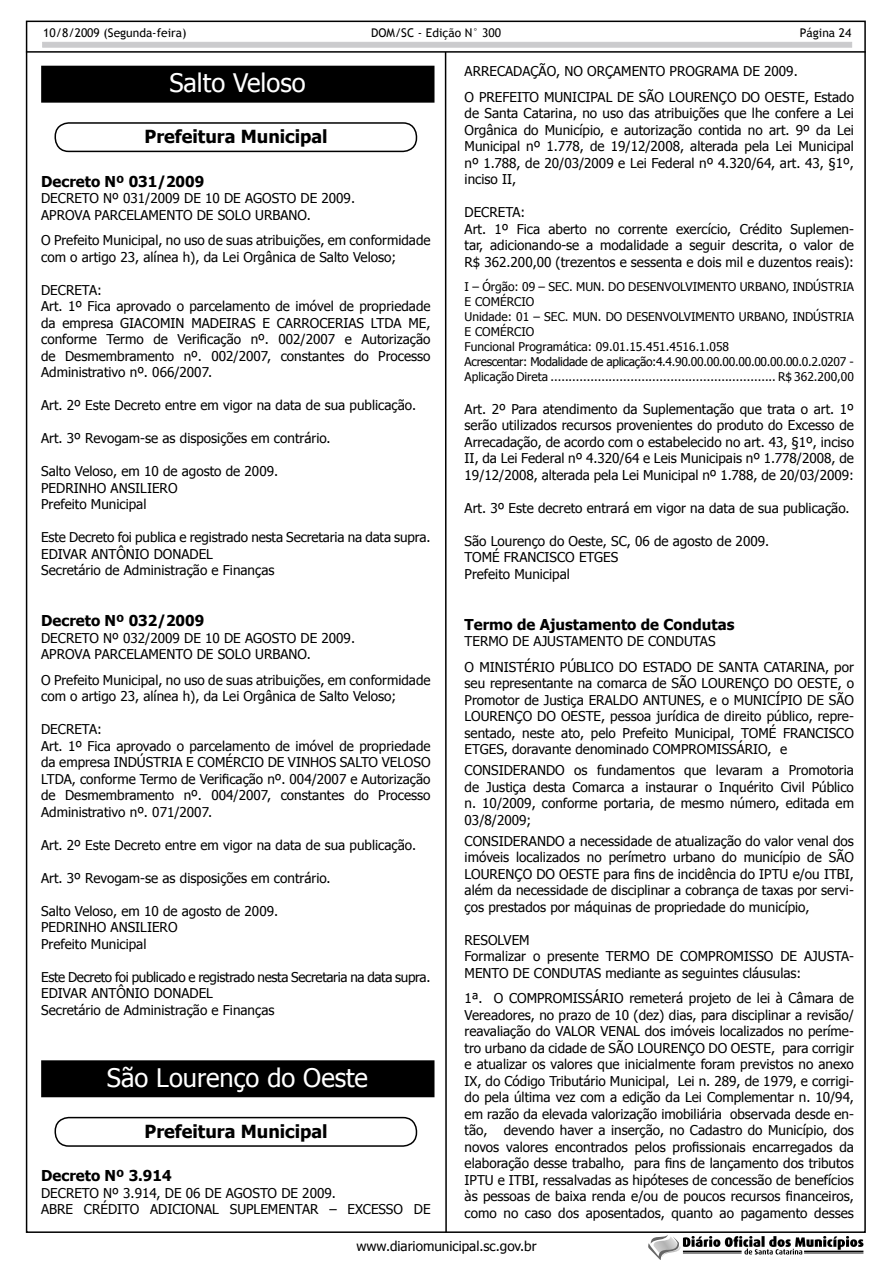
<style>
.page{position:relative;width:893px;height:1263px;background:#fff}
.page>*{position:absolute;margin:0;border:0;box-sizing:border-box;transform-origin:0 0}
.t1{font:25.5px "Tahoma";color:#fff}
.t2{font:700 18px "Tahoma";color:#000}
.t3{font:700 15px "Tahoma";color:#000}
.t4{font:13.5px/16.5px "Tahoma";color:#000}
.t5{font:13.5px/16.5px "Tahoma";letter-spacing:-.025em;color:#000}
.t6{font:12px/15px "Tahoma";color:#000}
.t7{font:12px "Trebuchet MS";color:#000}
</style>
<div class="page">
<hr style="left:26px;top:51px;width:840px;height:2px;background:#000">
<svg style="left:648px;top:1235px;width:215px;height:25px"></svg>
<div style="left:42px;top:42px;width:810px;height:5px;background:#cbcbcd"></div>
<svg style="left:444px;top:51px;width:4px;height:1182px"></svg>
<div style="left:42px;top:66px;width:392px;height:36px;background:#000"></div>
<div style="left:41px;top:66px;width:393px;height:37px;border:2px solid #000"></div>
<div style="left:55px;top:122px;width:362px;height:30px;border:2px solid #000;border-radius:14px"></div>
<div style="left:42px;top:1061px;width:392px;height:35px;background:#000"></div>
<div style="left:41px;top:1060px;width:393px;height:37px;border:2px solid #000"></div>
<div style="left:55px;top:1117px;width:362px;height:30px;border:2px solid #000;border-radius:14px"></div>
<p class="t7" style="left:43px;top:26px;width:145px">10/8/2009 (Segunda-feira)</p>
<p class="t7" style="left:371px;top:26px;width:132px">DOM/SC - Edição N° 300</p>
<p class="t7" style="left:800px;top:26px;width:53px">Página 24</p>
<h1 class="t1" style="left:169px;top:66px;width:138px">Salto Veloso</h1>
<h2 class="t2" style="left:145px;top:124px;width:185px">Prefeitura Municipal</h2>
<p class="t3" style="left:41px;top:171px;width:165px">Decreto Nº 031/2009</p>
<p class="t4" style="left:41px;top:189px;width:315px">DECRETO Nº 031/2009 DE 10 DE AGOSTO DE 2009.<br>Aprova</p>
<p class="t4" style="left:95px;top:206px;width:10px">parcelamento</p>
<p class="t4" style="left:197px;top:206px;width:31px">de solo</p>
<p class="t4" style="left:255px;top:206px;width:19px">urbano</p>
<p class="t4" style="left:41px;top:201px;width:391px;line-height:25.5px;text-indent:266px">.<br>O Prefeito Municipal, no uso de suas atribuições, em conformidade</p>
<p class="t4" style="left:41px;top:248px;width:357px">com o artigo 23, alínea h), da Lei Orgânica de Salto Veloso;</p>
<p class="t4" style="left:41px;top:281px;width:391px">DECRETA:<br>Art. 1º Fica aprovado o parcelamento de imóvel de propriedade da empresa GIACOMIN MADEIRAS E CARROCERIAS LTDA ME, conforme Termo de Verificação nº. 002/2007 e Autorização de Desmembramento nº. 002/2007, constantes do Processo Administrativo nº. 066/2007.</p>
<p class="t4" style="left:41px;top:396px;width:376px">Art. 2º Este Decreto entre em vigor na data de sua publicação.</p>
<p class="t4" style="left:41px;top:429px;width:291px">Art. 3º Revogam-se as disposições em contrário.</p>
<p class="t4" style="left:41px;top:462px;width:238px">Salto Veloso, em 10 de agosto de 2009.<br>PEDRINHO ANSILIERO<br>Prefeito Municipal</p>
<p class="t4" style="left:41px;top:528px;width:391px">Este Decreto foi publica e registrado nesta Secretaria na data supra.<br>EDIVAR ANTÔNIO DONADEL<br>Secretário de Administração e Finanças</p>
<p class="t3" style="left:41px;top:610px;width:165px">Decreto Nº 032/2009</p>
<p class="t4" style="left:41px;top:629px;width:315px">DECRETO Nº 032/2009 DE 10 DE AGOSTO DE 2009.<br>Aprova</p>
<p class="t4" style="left:95px;top:645px;width:10px">parcelamento</p>
<p class="t4" style="left:197px;top:645px;width:31px">de solo</p>
<p class="t4" style="left:255px;top:645px;width:19px">urbano</p>
<p class="t4" style="left:41px;top:641px;width:391px;line-height:25.5px;text-indent:266px">.<br>O Prefeito Municipal, no uso de suas atribuições, em conformidade</p>
<p class="t4" style="left:41px;top:687px;width:357px">com o artigo 23, alínea h), da Lei Orgânica de Salto Veloso;</p>
<p class="t4" style="left:41px;top:720px;width:391px">DECRETA:<br>Art. 1º Fica aprovado o parcelamento de imóvel de propriedade da empresa INDÚSTRIA E COMÉRCIO DE VINHOS SALTO VELOSO LTDA, conforme Termo de Verificação nº. 004/2007 e Autorização de Desmembramento nº. 004/2007, constantes do Processo Administrativo nº. 071/2007.</p>
<p class="t4" style="left:41px;top:836px;width:376px">Art. 2º Este Decreto entre em vigor na data de sua publicação.</p>
<p class="t4" style="left:41px;top:869px;width:291px">Art. 3º Revogam-se as disposições em contrário.</p>
<p class="t4" style="left:41px;top:902px;width:238px">Salto Veloso, em 10 de agosto de 2009.<br>PEDRINHO ANSILIERO<br>Prefeito Municipal</p>
<p class="t5" style="left:41px;top:968px;width:391px">Este Decreto foi publicado e registrado nesta Secretaria na data supra.<br>EDIVAR ANTÔNIO DONADEL<br>Secretário de Administração e Finanças</p>
<h1 class="t1" style="left:107px;top:1061px;width:263px">São Lourenço do Oeste</h1>
<h2 class="t2" style="left:145px;top:1118px;width:185px">Prefeitura Municipal</h2>
<p class="t3" style="left:41px;top:1165px;width:132px">Decreto Nº 3.914</p>
<p class="t4" style="left:41px;top:1184px;width:296px">DECRETO Nº 3.914, DE 06 DE AGOSTO DE 2009.<br>Abre</p>
<p class="t4" style="left:84px;top:1200px;width:17px">Crédito</p>
<p class="t4" style="left:150px;top:1200px;width:17px">Adicional</p>
<p class="t4" style="left:230px;top:1200px;width:26px">Suplementar</p>
<p class="t4" style="left:329px;top:1200px;width:35px">– Excesso</p>
<p class="t4" style="left:414px;top:1200px;width:9px">de</p>
<p class="t4" style="left:465px;top:62px;width:18px">Arrecadação</p>
<p class="t4" style="left:556px;top:62px;width:51px">, no Orçamento</p>
<p class="t4" style="left:670px;top:62px;width:10px">programa</p>
<p class="t4" style="left:465px;top:58px;width:391px;line-height:25.5px;text-indent:279px">de 2009.<br>O PREFEITO MUNICIPAL DE SÃO LOURENÇO DO OESTE, Estado</p>
<p class="t4" style="left:465px;top:104px;width:391px;text-align:justify">de Santa Catarina, no uso das atribuições que lhe confere a Lei Orgânica do Município, e autorização contida no art. 9º da Lei Municipal nº 1.778, de 19/12/2008, alterada pela Lei Municipal nº 1.788, de 20/03/2009 e Lei Federal nº 4.320/64, art. 43, §1º, inciso II,</p>
<p class="t4" style="left:465px;top:203px;width:391px">DECRETA:<br>Art. 1º Fica aberto no corrente exercício, Crédito Suplemen&shy;tar, adicionando-se a modalidade a seguir descrita, o valor de R$ 362.200,00 (trezentos e sessenta e dois mil e duzentos reais):</p>
<p class="t6" style="left:465px;top:278px;width:391px">I – Órgão: 09 – SEC. MUN. DO DESENVOLVIMENTO URBANO, INDÚSTRIA E COMÉRCIO<br>Unidade: 01 – SEC. MUN. DO DESENVOLVIMENTO URBANO, INDÚSTRIA E COMÉRCIO<br>Funcional Programática: 09.01.15.451.4516.1.058<br>Acrescentar: Modalidade de aplicação:4.4.90.00.00.00.00.00.00.00.0.2.0207 - Aplicação Direta .............................................................. R$ 362.200,00</p>
<p class="t4" style="left:465px;top:400px;width:391px;text-align:justify">Art. 2º Para atendimento da Suplementação que trata o art. 1º serão utilizados recursos provenientes do produto do Excesso de Arrecadação, de acordo com o estabelecido no art. 43, §1º, inciso II, da Lei Federal nº 4.320/64 e Leis Municipais nº 1.778/2008, de 19/12/2008, alterada pela Lei Municipal nº 1.788, de 20/03/2009:</p>
<p class="t4" style="left:465px;top:499px;width:387px">Art. 3º Este decreto entrará em vigor na data de sua publicação.</p>
<p class="t4" style="left:465px;top:532px;width:306px">São Lourenço do Oeste, SC, 06 de agosto de 2009.<br>TOMÉ FRANCISCO ETGES<br>Prefeito Municipal</p>
<p class="t3" style="left:465px;top:614px;width:271px">Termo de Ajustamento de Condutas</p>
<p class="t4" style="left:465px;top:628px;width:391px;line-height:25.5px">TERMO DE AJUSTAMENTO DE CONDUTAS<br>O MINISTÉRIO PÚBLICO DO ESTADO DE SANTA CATARINA, por</p>
<p class="t4" style="left:465px;top:674px;width:391px;text-align:justify">seu representante na comarca de SÃO LOURENÇO DO OESTE, o Promotor de Justiça ERALDO ANTUNES, e o MUNICÍPIO DE SÃO LOURENÇO DO OESTE, pessoa jurídica de direito público, repre&shy;sentado, neste ato, pelo Prefeito Municipal, TOMÉ FRANCISCO ETGES, doravante denominado COMPROMISSÁRIO, e</p>
<p class="t4" style="left:465px;top:761px;width:391px;text-align:justify">CONSIDERANDO os fundamentos que levaram a Promotoria de Justiça desta Comarca a instaurar o Inquérito Civil Público n. 10/2009, conforme portaria, de mesmo número, editada em 03/8/2009;</p>
<p class="t4" style="left:465px;top:832px;width:391px;text-align:justify">CONSIDERANDO a necessidade de atualização do valor venal dos imóveis localizados no perímetro urbano do município de SÃO LOURENÇO DO OESTE para fins de incidência do IPTU e/ou ITBI, além da necessidade de disciplinar a cobrança de taxas por servi&shy;ços prestados por máquinas de propriedade do município,</p>
<p class="t4" style="left:465px;top:931px;width:391px">RESOLVEM<br>Formalizar o presente TERMO DE COMPROMISSO DE AJUSTA-<br>MENTO DE CONDUTAS mediante as seguintes cláusulas:</p>
<p class="t4" style="left:465px;top:989px;width:391px;text-align:justify">1ª. O COMPROMISSÁRIO remeterá projeto de lei à Câmara de Vereadores, no prazo de 10 (dez) dias, para disciplinar a revisão/ reavaliação do VALOR VENAL dos imóveis localizados no períme&shy;tro urbano da cidade de SÃO LOURENÇO DO OESTE, para corrigir e atualizar os valores que inicialmente foram previstos no anexo IX, do Código Tributário Municipal, Lei n. 289, de 1979, e corrigi&shy;do pela última vez com a edição da Lei Complementar n. 10/94, em razão da elevada valorização imobiliária observada desde en&shy;tão, devendo haver a inserção, no Cadastro do Município, dos novos valores encontrados pelos profissionais encarregados da elaboração desse trabalho, para fins de lançamento dos tributos IPTU e ITBI, ressalvadas as hipóteses de concessão de benefícios às pessoas de baixa renda e/ou de poucos recursos financeiros, como no caso dos aposentados, quanto ao pagamento desses</p>
<p class="t4" style="left:356px;top:1237px;width:182px">www.diariomunicipal.sc.gov.br</p>
</div>
